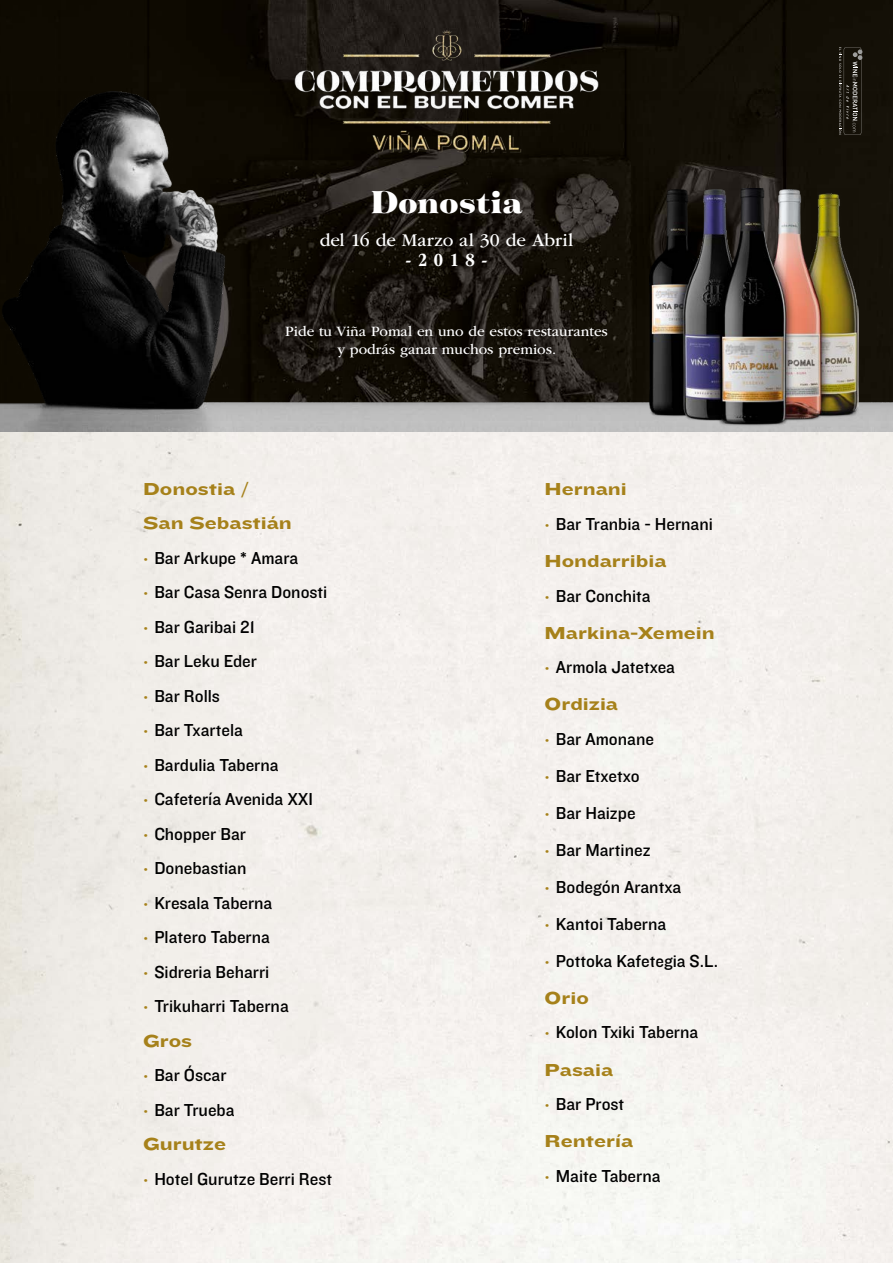
<style>
.page{position:relative;width:893px;height:1263px;background:#fff}
.page>*{position:absolute;margin:0;border:0;box-sizing:border-box;transform-origin:0 0}
.t1{font:900 34.65px "Tenez";color:#fff}
.t2{font:700 condensed 19.35px "ITC Garamond Std";color:#fff}
.t3{font:18.6px "ITC Garamond Std";letter-spacing:.005em;color:#fff}
.t4{font:18px/34.5px "Knockout HTF31 Junior Middlewt";color:#000}
.t5{font:18px/34.5px "Knockout HTF54 Sumo";color:#a6811a}
.t6{font:14.85px/17.9px "ITC Garamond Std";color:#fff;text-align:center}
.s1{font-family:"ITC Garamond Std";font-weight:700;color:#a6811a}
</style>
<div class="page">
<img style="left:0;top:0;width:893px;height:91px">
<img style="left:0;top:91px;width:893px;height:341px">
<img style="left:0;top:432px;width:893px;height:831px">
<svg style="left:839px;top:47px;width:23px;height:88px;background:#312d25"></svg>
<img style="left:294px;top:29px;width:305px;height:124px">
<img style="left:649px;top:188px;width:209px;height:239px">
<h1 class="t1" style="left:371px;top:177px;width:153px">Donostia</h1>
<p class="t3" style="left:320px;top:230px;width:255px">del 16 de Marzo al 30 de Abril</p>
<p class="t2" style="left:406px;top:249px;width:83px">-2018-</p>
<p class="t6" style="left:285px;top:323px;width:324px">Pide tu Viña Pomal en uno de estos restaurantes y podrás ganar muchos premios.</p>
<p class="t5" style="left:143px;top:472px;width:150px">Donostia /<br>San Sebastián</p>
<p class="t4" style="left:143px;top:541px;width:186px"><span class="s1">·</span> Bar Arkupe * Amara<br><span class="s1">·</span> Bar Casa Senra Donosti <span class="s1">·</span> Bar Garibai 21<br><span class="s1">·</span> Bar Leku Eder<br><span class="s1">·</span> Bar Rolls<br><span class="s1">·</span> Bar Txartela<br><span class="s1">·</span> Bardulia Taberna<br><span class="s1">·</span> Cafetería Avenida XXI<br><span class="s1">·</span> Chopper Bar<br><span class="s1">·</span> Donebastian<br><span class="s1">·</span> Kresala Taberna<br><span class="s1">·</span> Platero Taberna<br><span class="s1">·</span> Sidreria Beharri<br><span class="s1">·</span> Trikuharri Taberna</p>
<p class="t5" style="left:143px;top:1024px;width:50px">Gros</p>
<p class="t4" style="left:143px;top:1058px;width:93px"><span class="s1">·</span> Bar Óscar <span class="s1">·</span> Bar Trueba</p>
<p class="t5" style="left:143px;top:1127px;width:84px">Gurutze</p>
<p class="t4" style="left:143px;top:1162px;width:190px"><span class="s1">·</span> Hotel Gurutze Berri Rest</p>
<p class="t5" style="left:545px;top:472px;width:84px">Hernani</p>
<p class="t4" style="left:545px;top:507px;width:170px"><span class="s1">·</span> Bar Tranbia - Hernani</p>
<p class="t5" style="left:545px;top:544px;width:123px">Hondarribia</p>
<p class="t4" style="left:545px;top:579px;width:107px"><span class="s1">·</span> Bar Conchita</p>
<p class="t5" style="left:545px;top:615px;width:172px">Markina-Xemein</p>
<p class="t4" style="left:545px;top:650px;width:132px"><span class="s1">·</span> Armola Jatetxea</p>
<p class="t5" style="left:545px;top:687px;width:75px">Ordizia</p>
<p class="t4" style="left:545px;top:721px;width:175px;line-height:37px"><span class="s1">·</span> Bar Amonane<br><span class="s1">·</span> Bar Etxetxo<br><span class="s1">·</span> Bar Haizpe<br><span class="s1">·</span> Bar Martinez<br><span class="s1">·</span> Bodegón Arantxa<br><span class="s1">·</span> Kantoi Taberna<br><span class="s1">·</span> Pottoka Kafetegia S.L.</p>
<p class="t5" style="left:545px;top:981px;width:46px">Orio</p>
<p class="t4" style="left:545px;top:1016px;width:155px"><span class="s1">·</span> Kolon Txiki Taberna</p>
<p class="t5" style="left:545px;top:1052px;width:70px">Pasaia</p>
<p class="t4" style="left:545px;top:1087px;width:81px"><span class="s1">·</span> Bar Prost</p>
<p class="t5" style="left:545px;top:1124px;width:90px">Rentería</p>
<p class="t4" style="left:545px;top:1159px;width:117px"><span class="s1">·</span> Maite Taberna</p>
</div>
